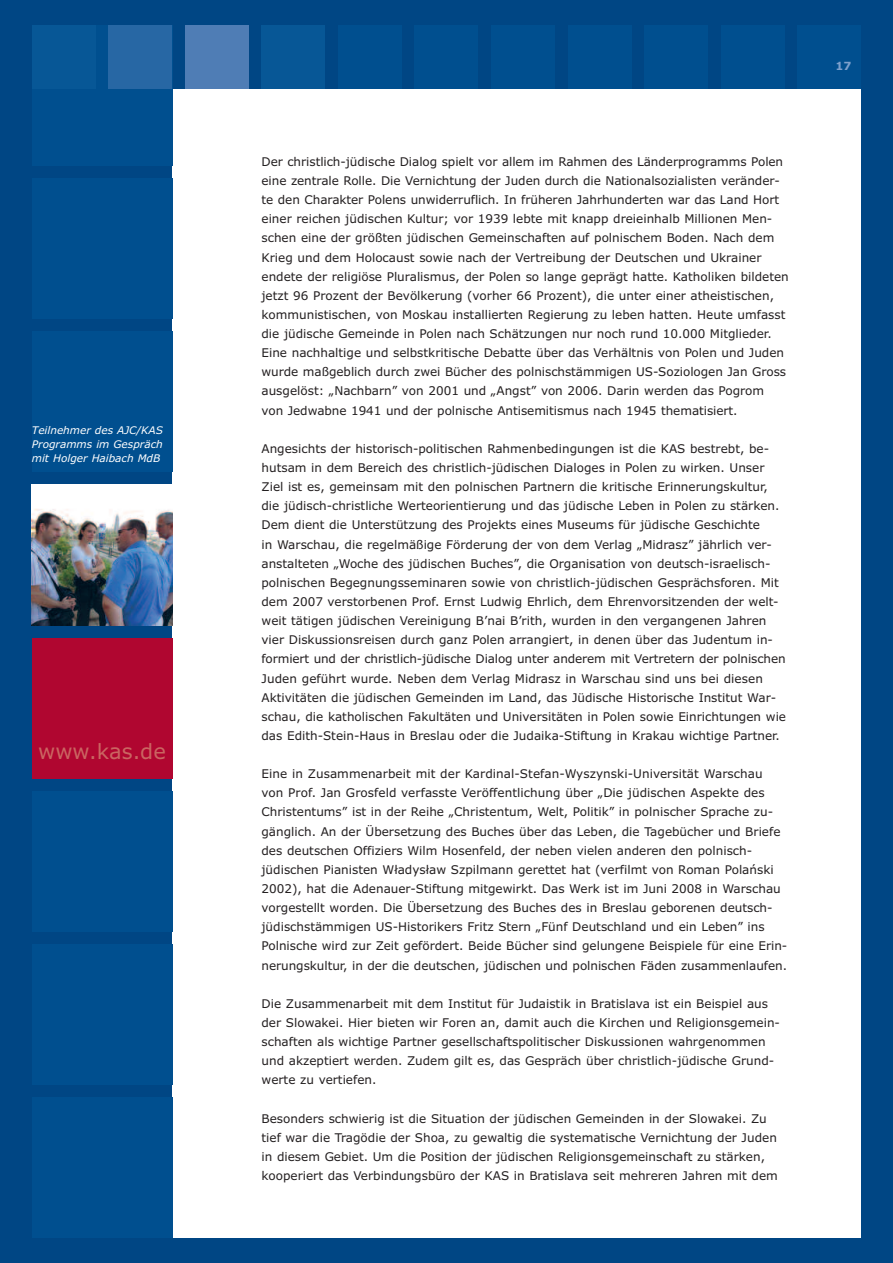
<style>
.page{position:relative;width:893px;height:1263px;background:#004684}
.page>*{position:absolute;margin:0;border:0;box-sizing:border-box;transform-origin:0 0}
.t1{font:21px "Verdana";color:#ca6561}
.t2{font:12px/19.2px "Verdana";color:#231f20}
.t3{font:700 11.25px "Verdana";color:#7da0cc}
.t4{font:italic 10.5px/14.4px "Verdana";color:#fff;text-align:justify}
</style>
<div class="page">
<div style="left:172px;top:89px;width:689px;height:1148px;background:#fff"></div>
<div style="left:338px;top:26px;width:64px;height:63px;background:#004f8f"></div>
<div style="left:415px;top:26px;width:63px;height:63px;background:#004f8f"></div>
<div style="left:644px;top:26px;width:64px;height:63px;background:#004f8f"></div>
<div style="left:721px;top:26px;width:63px;height:63px;background:#004f8f"></div>
<div style="left:797px;top:26px;width:64px;height:63px;background:#004f8f"></div>
<div style="left:491px;top:26px;width:64px;height:63px;background:#004f8f"></div>
<div style="left:568px;top:26px;width:63px;height:63px;background:#004f8f"></div>
<div style="left:185px;top:26px;width:64px;height:63px;background:#4f7db5"></div>
<div style="left:261px;top:26px;width:64px;height:63px;background:#075796"></div>
<div style="left:32px;top:26px;width:140px;height:140px;background:#004f8f"></div>
<div style="left:32px;top:26px;width:64px;height:63px;background:#075796"></div>
<div style="left:108px;top:26px;width:64px;height:63px;background:#2767a4"></div>
<div style="left:32px;top:791px;width:140px;height:140px;background:#004f8f"></div>
<div style="left:32px;top:179px;width:140px;height:140px;background:#004f8f"></div>
<img style="left:32px;top:485px;width:140px;height:140px">
<div style="left:32px;top:332px;width:140px;height:140px;background:#004f8f"></div>
<div style="left:32px;top:944px;width:140px;height:140px;background:#004f8f"></div>
<div style="left:32px;top:1097px;width:140px;height:140px;background:#004f8f"></div>
<div style="left:32px;top:638px;width:140px;height:140px;background:#b00630"></div>
<p class="t4" style="left:32px;top:423px;width:133px">Teilnehmer des AJC/KAS Programms im Gespräch mit Holger Haibach MdB</p>
<h1 class="t1" style="left:38px;top:739px;width:129px">www.kas.de</h1>
<p class="t2" style="left:261px;top:152px;width:529px">Der christlich-jüdische Dialog spielt vor allem im Rahmen des Länderprogramms Polen eine zentrale Rolle. Die Vernichtung der Juden durch die Nationalsozialisten veränder&shy;te den Charakter Polens unwiderruflich. In früheren Jahrhunderten war das Land Hort einer reichen jüdischen Kultur; vor 1939 lebte mit knapp dreieinhalb Millionen Men&shy;schen eine der größten jüdischen Gemeinschaften auf polnischem Boden. Nach dem Krieg und dem Holocaust sowie nach der Vertreibung der Deutschen und Ukrainer endete der religiöse Pluralismus, der Polen so lange geprägt hatte. Katholiken bildeten jetzt 96 Prozent der Bevölkerung (vorher 66 Prozent), die unter einer atheistischen, kommunistischen, von Moskau installierten Regierung zu leben hatten. Heute umfasst die jüdische Gemeinde in Polen nach Schätzungen nur noch rund 10.000 Mitglieder.<br>Eine nachhaltige und selbstkritische Debatte über das Verhältnis von Polen und Juden wurde maßgeblich durch zwei Bücher des polnischstämmigen US-Soziologen Jan Gross ausgelöst: „Nachbarn” von 2001 und „Angst” von 2006. Darin werden das Pogrom von Jedwabne 1941 und der polnische Antisemitismus nach 1945 thematisiert.</p>
<p class="t2" style="left:261px;top:439px;width:526px">Angesichts der historisch-politischen Rahmenbedingungen ist die KAS bestrebt, be&shy;hutsam in dem Bereich des christlich-jüdischen Dialoges in Polen zu wirken. Unser Ziel ist es, gemeinsam mit den polnischen Partnern die kritische Erinnerungskultur, die jüdisch-christliche Werteorientierung und das jüdische Leben in Polen zu stärken.<br>Dem dient die Unterstützung des Projekts eines Museums für jüdische Geschichte<br>in Warschau, die regelmäßige Förderung der von dem Verlag „Midrasz” jährlich ver&shy;anstalteten „Woche des jüdischen Buches”, die Organisation von deutsch-israelisch&shy;polnischen Begegnungsseminaren sowie von christlich-jüdischen Gesprächsforen. Mit dem 2007 verstorbenen Prof. Ernst Ludwig Ehrlich, dem Ehrenvorsitzenden der welt&shy;weit tätigen jüdischen Vereinigung B’nai B’rith, wurden in den vergangenen Jahren vier Diskussionsreisen durch ganz Polen arrangiert, in denen über das Judentum in&shy;formiert und der christlich-jüdische Dialog unter anderem mit Vertretern der polnischen Juden geführt wurde. Neben dem Verlag Midrasz in Warschau sind uns bei diesen Aktivitäten die jüdischen Gemeinden im Land, das Jüdische Historische Institut War&shy;schau, die katholischen Fakultäten und Universitäten in Polen sowie Einrichtungen wie das Edith-Stein-Haus in Breslau oder die Judaika-Stiftung in Krakau wichtige Partner.</p>
<p class="t2" style="left:261px;top:764px;width:527px">Eine in Zusammenarbeit mit der Kardinal-Stefan-Wyszynski-Universität Warschau von Prof. Jan Grosfeld verfasste Veröffentlichung über „Die jüdischen Aspekte des Christentums” ist in der Reihe „Christentum, Welt, Politik” in polnischer Sprache zu&shy;gänglich. An der Übersetzung des Buches über das Leben, die Tagebücher und Briefe des deutschen Offiziers Wilm Hosenfeld, der neben vielen anderen den polnisch&shy;jüdischen Pianisten Władysław Szpilmann gerettet hat (verfilmt von Roman Polański 2002), hat die Adenauer-Stiftung mitgewirkt. Das Werk ist im Juni 2008 in Warschau vorgestellt worden. Die Übersetzung des Buches des in Breslau geborenen deutsch&shy;jüdischstämmigen US-Historikers Fritz Stern „Fünf Deutschland und ein Leben” ins Polnische wird zur Zeit gefördert. Beide Bücher sind gelungene Beispiele für eine Erin&shy;nerungskultur, in der die deutschen, jüdischen und polnischen Fäden zusammenlaufen.</p>
<p class="t2" style="left:261px;top:994px;width:520px">Die Zusammenarbeit mit dem Institut für Judaistik in Bratislava ist ein Beispiel aus der Slowakei. Hier bieten wir Foren an, damit auch die Kirchen und Religionsgemein&shy;schaften als wichtige Partner gesellschaftspolitischer Diskussionen wahrgenommen und akzeptiert werden. Zudem gilt es, das Gespräch über christlich-jüdische Grund&shy;werte zu vertiefen.</p>
<p class="t2" style="left:261px;top:1109px;width:518px">Besonders schwierig ist die Situation der jüdischen Gemeinden in der Slowakei. Zu tief war die Tragödie der Shoa, zu gewaltig die systematische Vernichtung der Juden in diesem Gebiet. Um die Position der jüdischen Religionsgemeinschaft zu stärken, kooperiert das Verbindungsbüro der KAS in Bratislava seit mehreren Jahren mit dem</p>
<p class="t3" style="left:836px;top:60px;width:17px">17</p>
</div>
